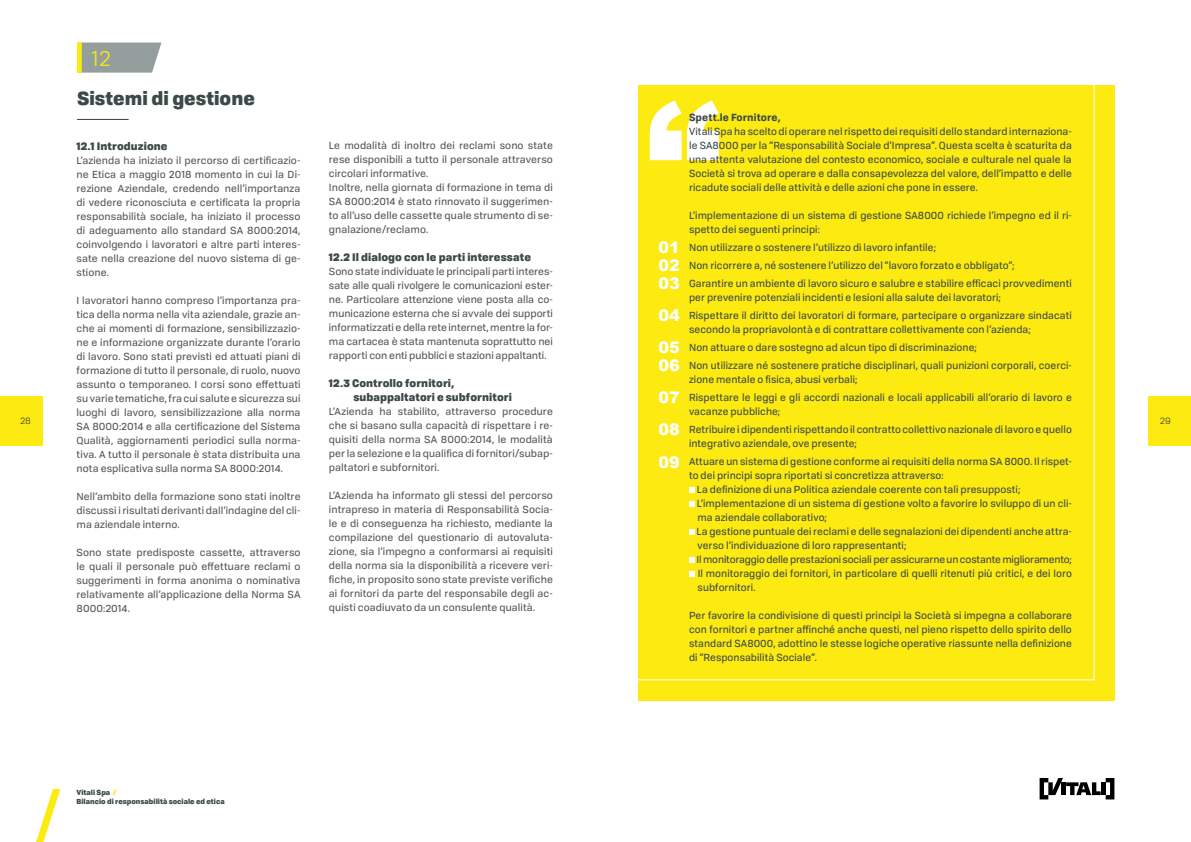
<style>
.page{position:relative;width:1191px;height:842px;background:#fff}
.page>*{position:absolute;margin:0;border:0;box-sizing:border-box;transform-origin:0 0}
.t1{font:900 150px "Arial";color:#fff}
.t2{font:21px "Tofino Personal";color:#fcea10}
.t3{font:900 18.2px "Tofino Personal";color:#3c4949}
.t4{font:900 16px/32.2px "Arial";color:#fff;text-align:justify}
.t5{font:900 10.5px/14px "Tofino";letter-spacing:.005em;color:#3c4949}
.t6{font:10px/14px "Tofino";letter-spacing:.005em;color:#575756;text-align:justify}
.t7{font:10px/14px "Tofino";letter-spacing:.005em;color:#3c4949}
.t8{font:700 10px "Tofino";letter-spacing:.01em;color:#3c4949}
.t9{font:9px "Tofino";color:#35413e}
.t10{font:900 7px/9px "Tofino Personal";color:#3c4949}
.s1{color:#fcea10}
</style>
<div class="page">
<hr style="left:77px;top:119px;width:52px;height:1px;background:#35413e">
<div style="left:77px;top:43px;width:5px;height:30px;background:#fcea10"></div>
<svg style="left:82px;top:43px;width:79px;height:30px;background:#9ba5a3"></svg>
<div style="left:638px;top:85px;width:476px;height:615px;background:#fcea10"></div>
<svg style="left:689px;top:487px;width:5px;height:6px"></svg>
<svg style="left:689px;top:501px;width:5px;height:6px"></svg>
<svg style="left:689px;top:529px;width:5px;height:6px"></svg>
<svg style="left:689px;top:557px;width:5px;height:6px"></svg>
<svg style="left:689px;top:571px;width:5px;height:6px"></svg>
<div style="left:1148px;top:396px;width:43px;height:50px;background:#fcea10"></div>
<div style="left:0;top:396px;width:43px;height:50px;background:#fcea10"></div>
<svg style="left:1039px;top:778px;width:75px;height:21px"></svg>
<svg style="left:36px;top:790px;width:24px;height:52px"></svg>
<h2 class="t2" style="left:93px;top:43px;width:19px">12</h2>
<h3 class="t3" style="left:77px;top:82px;width:179px">Sistemi di gestione</h3>
<h1 class="t1" style="left:645px;top:47px;width:76px">“</h1>
<p class="t8" style="left:689px;top:109px;width:93px">Spett.le Fornitore,</p>
<p class="t7" style="left:689px;top:124px;width:384px;text-align:justify">Vitali Spa ha scelto di operare nel rispetto dei requisiti dello standard internaziona&shy;le SA8000 per la “Responsabilità Sociale d’Impresa”. Questa scelta è scaturita da una attenta valutazione del contesto economico, sociale e culturale nel quale la Società si trova ad operare e dalla consapevolezza del valore, dell’impatto e delle ricadute sociali delle attività e delle azioni che pone in essere.</p>
<p class="t7" style="left:689px;top:208px;width:384px">L’implementazione di un sistema di gestione SA8000 richiede l’impegno ed il ri&shy;spetto dei seguenti principi:</p>
<p class="t7" style="left:689px;top:238px;width:384px;line-height:18px">Non utilizzare o sostenere l’utilizzo di lavoro infantile;<br>Non ricorrere a, né sostenere l’utilizzo del “lavoro forzato e obbligato”;<br>Garantire un ambiente di lavoro sicuro e salubre e stabilire efficaci provvedimenti</p>
<p class="t7" style="left:689px;top:288px;width:384px;line-height:18px">per prevenire potenziali incidenti e lesioni alla salute dei lavoratori;<br>Rispettare il diritto dei lavoratori di formare, partecipare o organizzare sindacati</p>
<p class="t7" style="left:689px;top:320px;width:384px;line-height:18px">secondo la propriavolontà e di contrattare collettivamente con l’azienda;<br>Non attuare o dare sostegno ad alcun tipo di discriminazione;<br>Non utilizzare né sostenere pratiche disciplinari, quali punizioni corporali, coerci-</p>
<p class="t7" style="left:689px;top:370px;width:384px;line-height:18px">zione mentale o fisica, abusi verbali;<br>Rispettare le leggi e gli accordi nazionali e locali applicabili all’orario di lavoro e</p>
<p class="t7" style="left:689px;top:402px;width:384px;line-height:18px">vacanze pubbliche;<br>Retribuire i dipendenti rispettando il contratto collettivo nazionale di lavoro e quello</p>
<p class="t7" style="left:689px;top:434px;width:384px;line-height:18px">integrativo aziendale, ove presente;<br>Attuare un sistema di gestione conforme ai requisiti della norma SA 8000. Il rispet-</p>
<p class="t7" style="left:696px;top:468px;width:377px;text-indent:-7px">to dei principi sopra riportati si concretizza attraverso:<br>La definizione di una Politica aziendale coerente con tali presupposti; L’implementazione di un sistema di gestione volto a favorire lo sviluppo di un cli&shy;ma aziendale collaborativo;<br>La gestione puntuale dei reclami e delle segnalazioni dei dipendenti anche attra&shy;verso l’individuazione di loro rappresentanti;<br>Il monitoraggio delle prestazioni sociali per assicurarne un costante miglioramento; Il monitoraggio dei fornitori, in particolare di quelli ritenuti più critici, e dei loro subfornitori.</p>
<p class="t7" style="left:689px;top:608px;width:384px;text-align:justify">Per favorire la condivisione di questi principi la Società si impegna a collaborare con fornitori e partner affinché anche questi, nel pieno rispetto dello spirito dello standard SA8000, adottino le stesse logiche operative riassunte nella definizione di “Responsabilità Sociale”.</p>
<p class="t5" style="left:77px;top:138px;width:93px">12.1 Introduzione</p>
<p class="t6" style="left:77px;top:152px;width:225px">L’azienda ha iniziato il percorso di certificazio&shy;ne Etica a maggio 2018 momento in cui la Di&shy;rezione Aziendale, credendo nell’importanza di vedere riconosciuta e certificata la propria responsabilità sociale, ha iniziato il processo di adeguamento allo standard SA 8000:2014, coinvolgendo i lavoratori e altre parti interes&shy;sate nella creazione del nuovo sistema di ge&shy;stione.</p>
<p class="t6" style="left:77px;top:292px;width:225px">I lavoratori hanno compreso l’importanza pra&shy;tica della norma nella vita aziendale, grazie an&shy;che ai momenti di formazione, sensibilizzazio&shy;ne e informazione organizzate durante l’orario di lavoro. Sono stati previsti ed attuati piani di formazione di tutto il personale, di ruolo, nuovo assunto o temporaneo. I corsi sono effettuati su varie tematiche, fra cui salute e sicurezza sui luoghi di lavoro, sensibilizzazione alla norma SA 8000:2014 e alla certificazione del Sistema Qualità, aggiornamenti periodici sulla norma&shy;tiva. A tutto il personale è stata distribuita una nota esplicativa sulla norma SA 8000:2014.</p>
<p class="t6" style="left:77px;top:488px;width:225px">Nell’ambito della formazione sono stati inoltre discussi i risultati derivanti dall’indagine del cli&shy;ma aziendale interno.</p>
<p class="t6" style="left:77px;top:544px;width:225px">Sono state predisposte cassette, attraverso le quali il personale può effettuare reclami o suggerimenti in forma anonima o nominativa relativamente all’applicazione della Norma SA 8000:2014.</p>
<p class="t6" style="left:329px;top:138px;width:225px;text-align:left">Le modalità di inoltro dei reclami sono state rese disponibili a tutto il personale attraverso circolari informative.<br>Inoltre, nella giornata di formazione in tema di SA 8000:2014 è stato rinnovato il suggerimen&shy;to all’uso delle cassette quale strumento di se&shy;gnalazione/reclamo.</p>
<p class="t5" style="left:329px;top:250px;width:204px">12.2 Il dialogo con le parti interessate</p>
<p class="t6" style="left:329px;top:264px;width:225px">Sono state individuate le principali parti interes&shy;sate alle quali rivolgere le comunicazioni ester&shy;ne. Particolare attenzione viene posta alla co&shy;municazione esterna che si avvale dei supporti informatizzati e della rete internet, mentre la for&shy;ma cartacea è stata mantenuta soprattutto nei rapporti con enti pubblici e stazioni appaltanti.</p>
<p class="t5" style="left:353px;top:376px;width:160px;text-indent:-24px">12.3 Controllo fornitori, subappaltatori e subfornitori</p>
<p class="t6" style="left:329px;top:404px;width:225px">L’Azienda ha stabilito, attraverso procedure che si basano sulla capacità di rispettare i re&shy;quisiti della norma SA 8000:2014, le modalità per la selezione e la qualifica di fornitori/subap&shy;paltatori e subfornitori.</p>
<p class="t6" style="left:329px;top:488px;width:225px">L’Azienda ha informato gli stessi del percorso intrapreso in materia di Responsabilità Socia&shy;le e di conseguenza ha richiesto, mediante la compilazione del questionario di autovaluta&shy;zione, sia l’impegno a conformarsi ai requisiti della norma sia la disponibilità a ricevere veri&shy;fiche, in proposito sono state previste verifiche ai fornitori da parte del responsabile degli ac&shy;quisti coadiuvato da un consulente qualità.</p>
<h3 class="t4" style="left:658px;top:237px;width:23px;line-height:18px">01<br>02<br>03</h3>
<h3 class="t4" style="left:658px;top:299px;width:23px;line-height:31.9px">04<br>05</h3>
<h3 class="t4" style="left:658px;top:349px;width:23px">06<br>07<br>08<br>09</h3>
<p class="t9" style="left:20px;top:415px;width:12px">28</p>
<p class="t9" style="left:1160px;top:415px;width:12px">29</p>
<p class="t10" style="left:77px;top:787px;width:150px">Vitali Spa <span class="s1">/<br></span>Bilancio di responsabilità sociale ed etica</p>
</div>
